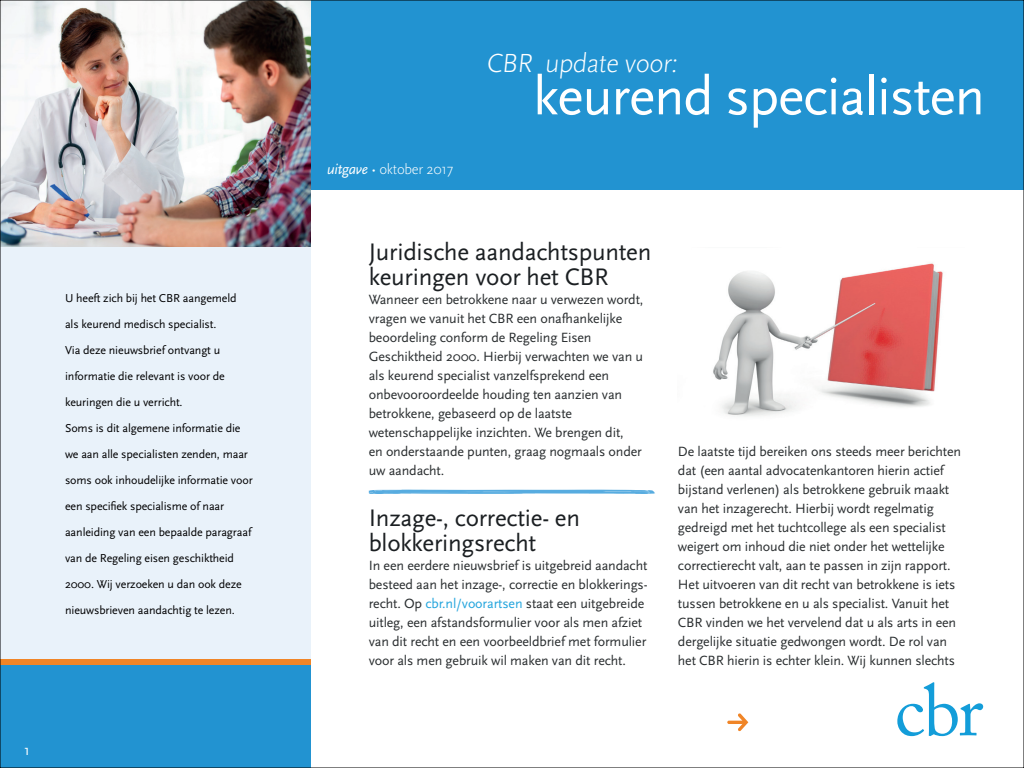
<style>
.page{position:relative;width:1024px;height:768px;background:#fff}
.page>*{position:absolute;margin:0;border:0;box-sizing:border-box;transform-origin:0 0}
.t1{font:55.7px "Scala Sans Pro";letter-spacing:-.02em;color:#fff}
.t2{font:300 27.3px "Scala Sans Pro";color:#fff}
.t3{font:25px/25px "Scala Sans Pro";letter-spacing:-.01em;color:#1b1f22}
.t4{font:300 15px "Scala Sans Pro";letter-spacing:-.02em;color:#fff}
.t5{font:15px "Scala Sans Pro";color:#fff}
.t6{font:14px/19px "Scala Sans Pro";letter-spacing:-.01em;color:#292d2f}
.t7{font:12px/26px "Scala Sans Pro";letter-spacing:-.01em;color:#000001}
.s1{font-weight:400;font-style:italic}
.s2{color:#24a5dd}
</style>
<div class="page">
<div style="left:0;top:190px;width:311px;height:511px;background:#e9f2fa"></div>
<div style="left:0;top:0;width:1024px;height:190px;background:#2293d1"></div>
<div style="left:0;top:665px;width:311px;height:103px;background:#2293d1"></div>
<div style="left:0;top:659px;width:311px;height:6px;background:#f08527"></div>
<svg style="left:727px;top:713px;width:21px;height:18px"></svg>
<svg style="left:897px;top:682px;width:86px;height:54px"></svg>
<img style="left:2px;top:2px;width:309px;height:245px">
<img style="left:713px;top:263px;width:230px;height:154px">
<svg style="left:369px;top:490px;width:286px;height:4px"></svg>
<p class="t7" style="left:65px;top:284px;width:189px">U heeft zich bij het CBR aangemeld als keurend medisch specialist.<br>Via deze nieuwsbrief ontvangt u informatie die relevant is voor de keuringen die u verricht.<br>Soms is dit algemene informatie die we aan alle specialisten zenden, maar soms ook inhoudelijke informatie voor een specifiek specialisme of naar aanleiding van een bepaalde paragraaf van de Regeling eisen geschiktheid 2000. Wij verzoeken u dan ook deze nieuwsbrieven aandachtig te lezen.</p>
<p class="t5" style="left:24px;top:740px;width:7px">1</p>
<p class="t4" style="left:327px;top:159px;width:128px"><span class="s1">uitgave</span> • oktober 2017</p>
<h2 class="t2" style="left:486px;top:45px;width:196px">CBR update voor:</h2>
<h1 class="t1" style="left:533px;top:59px;width:453px">keurend specialisten</h1>
<h3 class="t3" style="left:369px;top:238px;width:284px">Juridische aandachtspunten keuringen voor het CBR</h3>
<p class="t6" style="left:369px;top:289px;width:276px">Wanneer een betrokkene naar u verwezen wordt, vragen we vanuit het CBR een onafhankelijke beoordeling conform de Regeling Eisen Geschiktheid 2000. Hierbij verwachten we van u als keurend specialist vanzelfsprekend een onbevooroordeelde houding ten aanzien van betrokkene, gebaseerd op de laatste wetenschappelijke inzichten. We brengen dit,<br>en onderstaande punten, graag nogmaals onder uw aandacht.</p>
<h3 class="t3" style="left:369px;top:504px;width:213px">Inzage-, correctie- en blokkeringsrecht</h3>
<p class="t6" style="left:369px;top:555px;width:280px">In een eerdere nieuwsbrief is uitgebreid aandacht besteed aan het inzage-, correctie en blokkerings&shy;recht. Op <span class="s2">cbr.nl/voorartsen</span> staat een uitgebreide uitleg, een afstandsformulier voor als men afziet van dit recht en een voorbeeldbrief met formulier voor als men gebruik wil maken van dit recht.</p>
<p class="t6" style="left:678px;top:441px;width:285px">De laatste tijd bereiken ons steeds meer berichten dat (een aantal advocatenkantoren hierin actief bijstand verlenen) als betrokkene gebruik maakt van het inzagerecht. Hierbij wordt regelmatig gedreigd met het tuchtcollege als een specialist weigert om inhoud die niet onder het wettelijke correctierecht valt, aan te passen in zijn rapport.<br>Het uitvoeren van dit recht van betrokkene is iets tussen betrokkene en u als specialist. Vanuit het CBR vinden we het vervelend dat u als arts in een dergelijke situatie gedwongen wordt. De rol van het CBR hierin is echter klein. Wij kunnen slechts</p>
</div>
